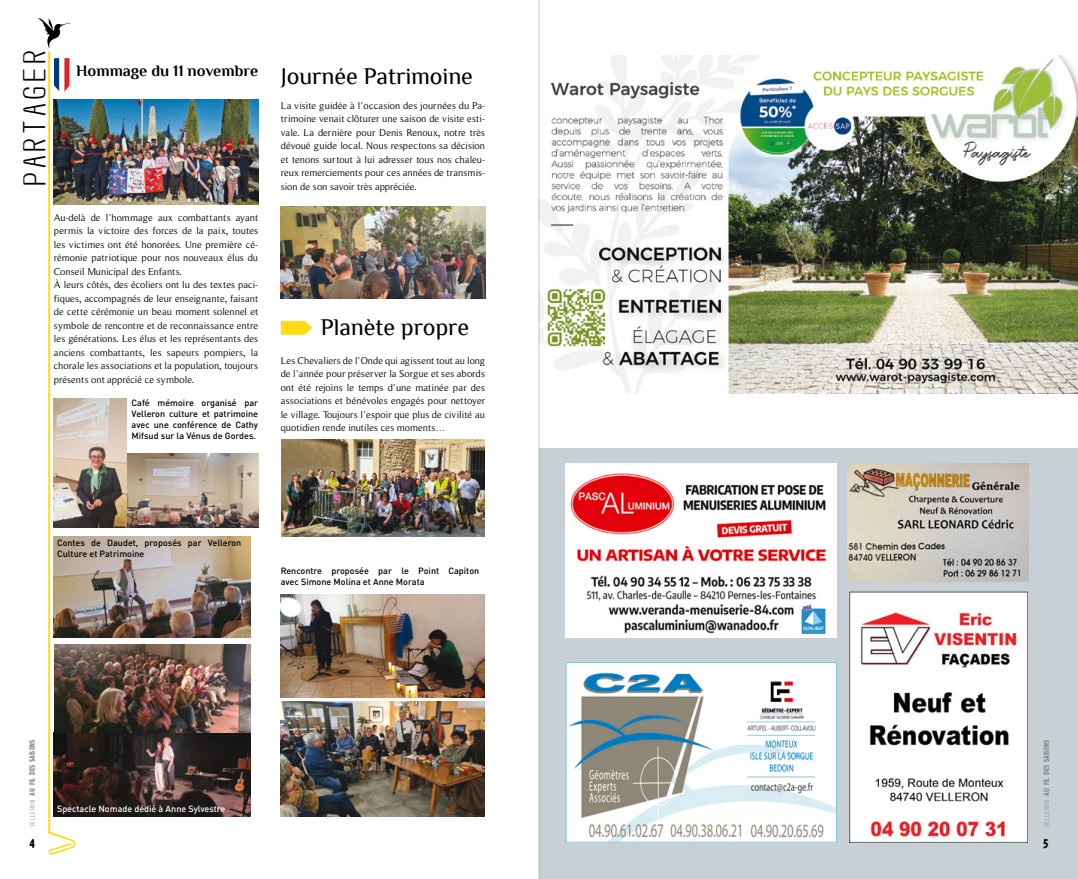
<style>
.page{position:relative;width:1078px;height:879px;background:#fff}
.page>*{position:absolute;margin:0;border:0;box-sizing:border-box;transform-origin:0 0}
.t1{font:28px "Usuazi Hosomozi";letter-spacing:.04em;color:#000;scale:1.47 1}
.t2{font:24px "Philosopher";letter-spacing:-.005em;color:#000}
.t3{font:700 16px "Philosopher";color:#000}
.t4{font:800 14px "Delicious";color:#000;scale:.84 1}
.t5{font:10px/13.5px "Roman Serif";color:#000;text-align:justify}
.t6{font:500 9px/11px "DIN Pro";color:#000}
.t7{font:500 9px "DIN Pro";color:#fff}
.t8{font:800 8.4px "Delicious";color:#87888a;scale:.84 1}
.s1{font-weight:400;font-size:24px}
.s2{font-family:"Usuazi Hosomozi";font-weight:400;font-size:6px}
</style>
<div class="page">
<svg style="left:38px;top:18px;width:33px;height:30px"></svg>
<svg style="left:49px;top:831px;width:26px;height:24px"></svg>
<hr style="left:48px;top:51px;width:2px;height:782px;background:#ffdb12">
<div style="left:539px;top:0;width:538px;height:879px;background:#c7d0d5"></div>
<div style="left:539px;top:0;width:538px;height:447px;background:#fff"></div>
<img style="left:539px;top:55px;width:538px;height:338px">
<img style="left:54px;top:100px;width:204px;height:105px">
<img style="left:281px;top:206px;width:204px;height:92px">
<img style="left:281px;top:440px;width:203px;height:97px">
<img style="left:849px;top:591px;width:178px;height:251px">
<img style="left:847px;top:463px;width:181px;height:119px">
<img style="left:565px;top:463px;width:271px;height:175px">
<img style="left:567px;top:664px;width:267px;height:176px">
<div style="left:565px;top:662px;width:271px;height:180px;border:1px solid #76c9df"></div>
<svg style="left:54px;top:58px;width:5px;height:33px"></svg>
<svg style="left:64px;top:58px;width:6px;height:34px"></svg>
<img style="left:126px;top:453px;width:132px;height:75px">
<img style="left:54px;top:398px;width:72px;height:130px">
<img style="left:54px;top:537px;width:196px;height:100px">
<img style="left:281px;top:702px;width:204px;height:114px">
<img style="left:281px;top:594px;width:204px;height:103px">
<img style="left:54px;top:644px;width:196px;height:172px">
<svg style="left:281px;top:321px;width:31px;height:14px"></svg>
<hr style="left:538px;top:0;width:1px;height:879px;background:#000">
<h1 class="t1" style="left:20px;top:187px;width:95px;rotate:-90deg">PARTAGER</h1>
<h3 class="t3" style="left:76px;top:62px;width:398px">Hommage du 11 novembre <span class="s1">Journée Patrimoine</span></h3>
<p class="t5" style="left:281px;top:99px;width:206px">La visite guidée à l’occasion des journées du Pa&shy;trimoine venait clôturer une saison de visite esti&shy;vale. La dernière pour Denis Renoux, notre très dévoué guide local. Nous respectons sa décision et tenons surtout à lui adresser tous nos chaleu&shy;reux remerciements pour ces années de transmis&shy;sion de son savoir très appréciée.</p>
<p class="t5" style="left:54px;top:210px;width:206px;text-align:left">Au-delà de l’hommage aux combattants ayant permis la victoire des forces de la paix, toutes les victimes ont été honorées. Une première cé&shy;rémonie patriotique pour nos nouveaux élus du Conseil Municipal des Enfants.<br>À leurs côtés, des écoliers ont lu des textes paci&shy;fiques, accompagnés de leur enseignante, faisant de cette cérémonie un beau moment solennel et symbole de rencontre et de reconnaissance entre les générations. Les élus et les représentants des anciens combattants, les sapeurs pompiers, la chorale les associations et la population, toujours présents ont apprécié ce symbole.</p>
<p class="t6" style="left:132px;top:396px;width:128px;text-align:justify">Café mémoire organisé par Velleron culture et patrimoine avec une conférence de Cathy Mifsud sur la Vénus de Gordes.</p>
<h2 class="t2" style="left:320px;top:315px;width:150px">Planète propre</h2>
<p class="t5" style="left:281px;top:354px;width:206px">Les Chevaliers de l’Onde qui agissent tout au long de l’année pour préserver la Sorgue et ses abords ont été rejoins le temps d’une matinée par des associations et bénévoles engagés pour nettoyer le village. Toujours l’espoir que plus de civilité au quotidien rende inutiles ces moments…</p>
<p class="t6" style="left:57px;top:537px;width:186px">Contes de Daudet, proposés par Velleron<br>Culture et Patrimoine</p>
<p class="t6" style="left:281px;top:564px;width:200px">Rencontre proposée par le Point Capiton avec Simone Molina et Anne Morata</p>
<p class="t8" style="left:27px;top:827px;width:105px;rotate:-90deg"><span class="s2">VELLERON</span> au fil des saisons</p>
<h3 class="t4" style="left:29px;top:833px;width:8px">4</h3>
<p class="t7" style="left:57px;top:802px;width:170px">Spectacle Nomade dédié à Anne Sylvestre</p>
<p class="t8" style="left:1041px;top:827px;width:105px;rotate:-90deg"><span class="s2">VELLERON</span> au fil des saisons</p>
<h3 class="t4" style="left:1042px;top:833px;width:8px">5</h3>
</div>
